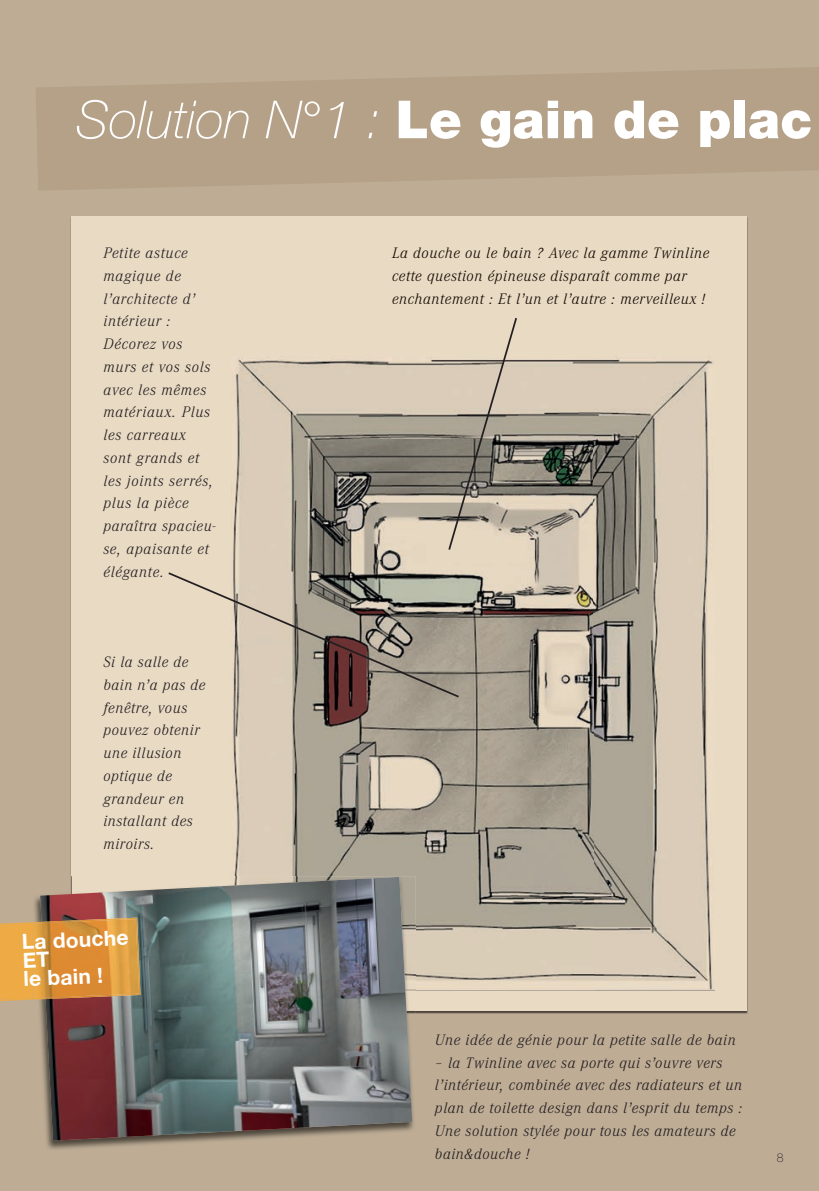
<style>
.page{position:relative;width:819px;height:1191px;background:#beac95}
.page>*{position:absolute;margin:0;border:0;box-sizing:border-box;transform-origin:0 0}
.t1{font:italic 100 52.5px "Helvetica Neue LT Std";color:#fff}
.t2{font:700 21px/18.6px "Helvetica Neue LT Std";color:#fff}
.t3{font:italic 300 15.75px/22.8px "Corporate A";letter-spacing:.04em;color:#231f20}
.t4{font:italic 300 15.75px/22.8px "Corporate A";letter-spacing:.04em;color:#140901}
.t5{font:100 12.25px "Helvetica Neue LT Std";color:#231f20}
.s1{font-weight:900;font-style:normal}
</style>
<div class="page">
<div style="left:72px;top:216px;width:675px;height:794px;background:#e9dac4"></div>
<img style="left:233px;top:358px;width:360px;height:574px">
<img style="left:593px;top:357px;width:121px;height:633px">
<img style="left:416px;top:932px;width:178px;height:58px">
<svg style="left:448px;top:318px;width:69px;height:232px"></svg>
<svg style="left:168px;top:572px;width:291px;height:125px"></svg>
<svg style="left:36px;top:67px;width:783px;height:123px;fill:#b4a188"></svg>
<img style="left:34px;top:896px;width:382px;height:253px">
<img style="left:233px;top:876px;width:183px;height:114px">
<img style="left:40px;top:877px;width:372px;height:263px">
<img style="left:41px;top:917px;width:99px;height:82px">
<svg style="left:0;top:921px;width:46px;height:80px;background:#e7a746"></svg>
<h1 class="t1" style="left:76px;top:89px;width:737px">Solution N°1 : <span class="s1">Le gain de plac</span></h1>
<p class="t3" style="left:103px;top:242px;width:114px">Petite astuce magique de l’architecte d’ intérieur :<br>Décorez vos murs et vos sols avec les mêmes matériaux. Plus les carreaux sont grands et les joints serrés, plus la pièce paraîtra spacieu&shy;se, apaisante et élégante.</p>
<p class="t3" style="left:103px;top:651px;width:104px">Si la salle de bain n’a pas de fenêtre, vous pouvez obtenir une illusion optique de grandeur en installant des miroirs.</p>
<h2 class="t2" style="left:22px;top:931px;width:108px;rotate:-2deg">La douche<br>ET<br>le bain !</h2>
<p class="t4" style="left:392px;top:242px;width:319px">La douche ou le bain ? Avec la gamme Twinline cette question épineuse disparaît comme par enchantement : Et l’un et l’autre : merveilleux !</p>
<p class="t3" style="left:435px;top:1028px;width:302px">Une idée de génie pour la petite salle de bain</p>
<p class="t3" style="left:435px;top:1051px;width:309px">– la Twinline avec sa porte qui s’ouvre vers l’intérieur, combinée avec des radiateurs et un plan de toilette design dans l’esprit du temps :<br>Une solution stylée pour tous les amateurs de bain&amp;douche !</p>
<p class="t5" style="left:776px;top:1150px;width:8px">8</p>
</div>
